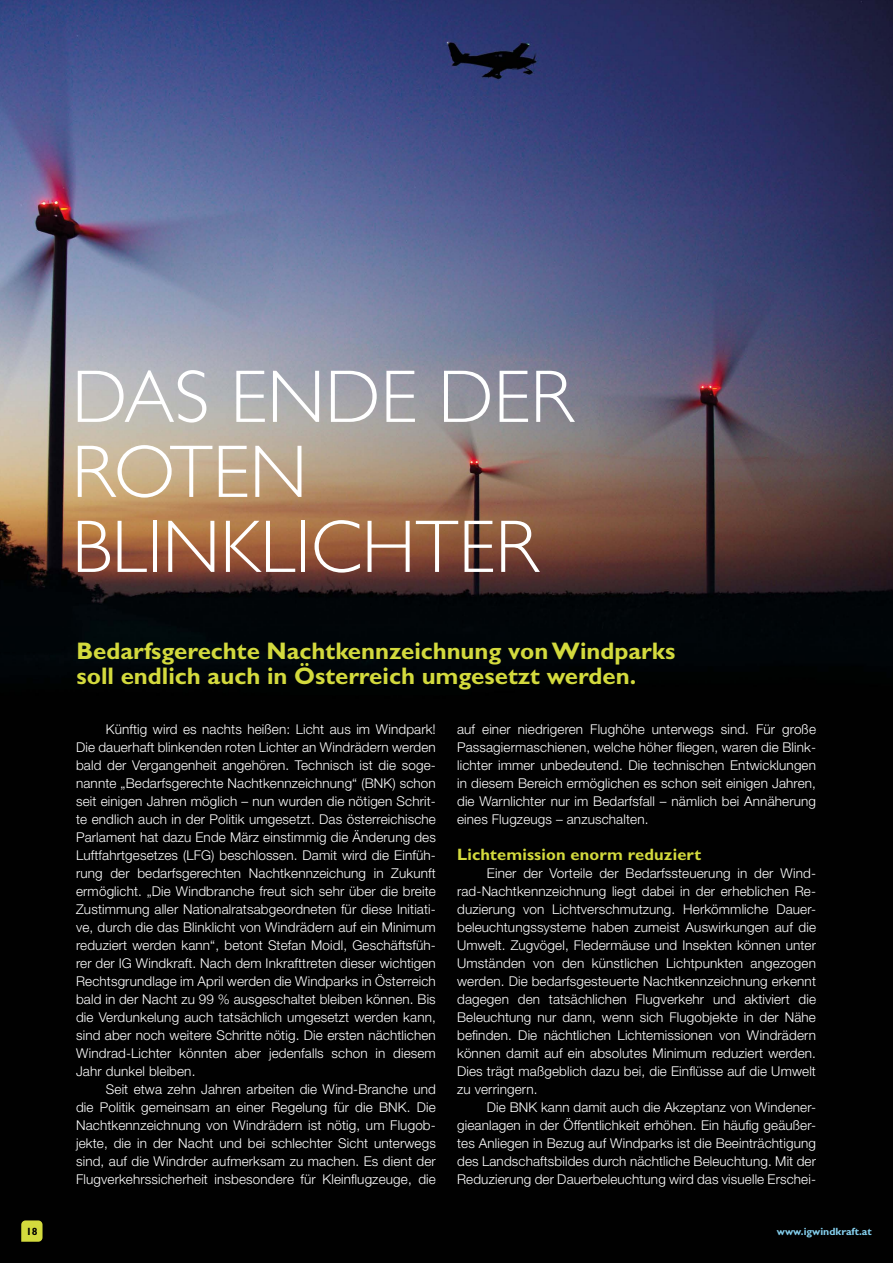
<style>
.page{position:relative;width:893px;height:1263px;background:#fff}
.page>*{position:absolute;margin:0;border:0;box-sizing:border-box;transform-origin:0 0}
.t1{font:300 75px/75px "Gill Sans Std";color:#fff}
.t2{font:700 24px/24.8px "Gill Sans Std";color:#d3da3d}
.t3{font:700 16.5px "Gill Sans Std";letter-spacing:.01em;color:#d3da3d}
.t4{font:300 13.5px/18px "Helvetica Neue LT Std";letter-spacing:.01em;color:#fff;text-align:justify}
.t5{font:700 10.5px "Gill Sans Std";color:#84cfed}
.t6{font:700 10.5px "Gill Sans Std";color:#000}
</style>
<div class="page">
<img style="left:0;top:0;width:893px;height:1263px">
<svg style="left:21px;top:1220px;width:22px;height:22px"></svg>
<h1 class="t1" style="left:72px;top:360px;width:503px">DAS ENDE DER<br>ROTEN<br>BLINKLICHTER</h1>
<h2 class="t2" style="left:77px;top:639px;width:600px">Bedarfsgerechte Nachtkennzeichnung von Windparks soll endlich auch in Österreich umgesetzt werden.</h2>
<p class="t4" style="left:76px;top:720px;width:361px;text-indent:30px">Künftig wird es nachts heißen: Licht aus im Windpark!<br>Die dauerhaft blinkenden roten Lichter an Windrädern werden bald der Vergangenheit angehören. Technisch ist die soge&shy;nannte „Bedarfsgerechte Nachtkennzeichnung“ (BNK) schon seit einigen Jahren möglich – nun wurden die nötigen Schrit&shy;te endlich auch in der Politik umgesetzt. Das österreichische Parlament hat dazu Ende März einstimmig die Änderung des Luftfahrtgesetzes (LFG) beschlossen. Damit wird die Einfüh&shy;rung der bedarfsgerechten Nachtkennzeichung in Zukunft ermöglicht. „Die Windbranche freut sich sehr über die breite Zustimmung aller Nationalratsabgeordneten für diese Initiati&shy;ve, durch die das Blinklicht von Windrädern auf ein Minimum reduziert werden kann“, betont Stefan Moidl, Geschäftsfüh&shy;rer der IG Windkraft. Nach dem Inkrafttreten dieser wichtigen Rechtsgrundlage im April werden die Windparks in Österreich bald in der Nacht zu 99 % ausgeschaltet bleiben können. Bis die Verdunkelung auch tatsächlich umgesetzt werden kann, sind aber noch weitere Schritte nötig. Die ersten nächtlichen Windrad-Lichter könnten aber jedenfalls schon in diesem Jahr dunkel bleiben.</p>
<p class="t4" style="left:76px;top:1079px;width:361px;text-indent:30px">Seit etwa zehn Jahren arbeiten die Wind-Branche und die Politik gemeinsam an einer Regelung für die BNK. Die Nachtkennzeichnung von Windrädern ist nötig, um Flugob&shy;jekte, die in der Nacht und bei schlechter Sicht unterwegs sind, auf die Windrder aufmerksam zu machen. Es dient der Flugverkehrssicherheit insbesondere für Kleinflugzeuge, die</p>
<p class="t4" style="left:457px;top:720px;width:360px">auf einer niedrigeren Flughöhe unterwegs sind. Für große Passagiermaschienen, welche höher fliegen, waren die Blink&shy;lichter immer unbedeutend. Die technischen Entwicklungen in diesem Bereich ermöglichen es schon seit einigen Jahren, die Warnlichter nur im Bedarfsfall – nämlich bei Annäherung eines Flugzeugs – anzuschalten.</p>
<p class="t3" style="left:457px;top:844px;width:246px">Lichtemission enorm reduziert</p>
<p class="t4" style="left:457px;top:864px;width:360px;text-indent:30px">Einer der Vorteile der Bedarfssteuerung in der Wind&shy;rad-Nachtkennzeichnung liegt dabei in der erheblichen Re&shy;duzierung von Lichtverschmutzung. Herkömmliche Dauer&shy;beleuchtungssysteme haben zumeist Auswirkungen auf die Umwelt. Zugvögel, Fledermäuse und Insekten können unter Umständen von den künstlichen Lichtpunkten angezogen werden. Die bedarfsgesteuerte Nachtkennzeichnung erkennt dagegen den tatsächlichen Flugverkehr und aktiviert die Beleuchtung nur dann, wenn sich Flugobjekte in der Nähe befinden. Die nächtlichen Lichtemissionen von Windrädern können damit auf ein absolutes Minimum reduziert werden.<br>Dies trägt maßgeblich dazu bei, die Einflüsse auf die Umwelt zu verringern.</p>
<p class="t4" style="left:457px;top:1097px;width:360px;text-indent:30px">Die BNK kann damit auch die Akzeptanz von Windener&shy;gieanlagen in der Öffentlichkeit erhöhen. Ein häufig geäußer&shy;tes Anliegen in Bezug auf Windparks ist die Beeinträchtigung des Landschaftsbildes durch nächtliche Beleuchtung. Mit der Reduzierung der Dauerbeleuchtung wird das visuelle Erschei-</p>
<p class="t6" style="left:26px;top:1225px;width:13px">18</p>
<p class="t5" style="left:777px;top:1225px;width:96px">www.igwindkraft.at</p>
</div>
